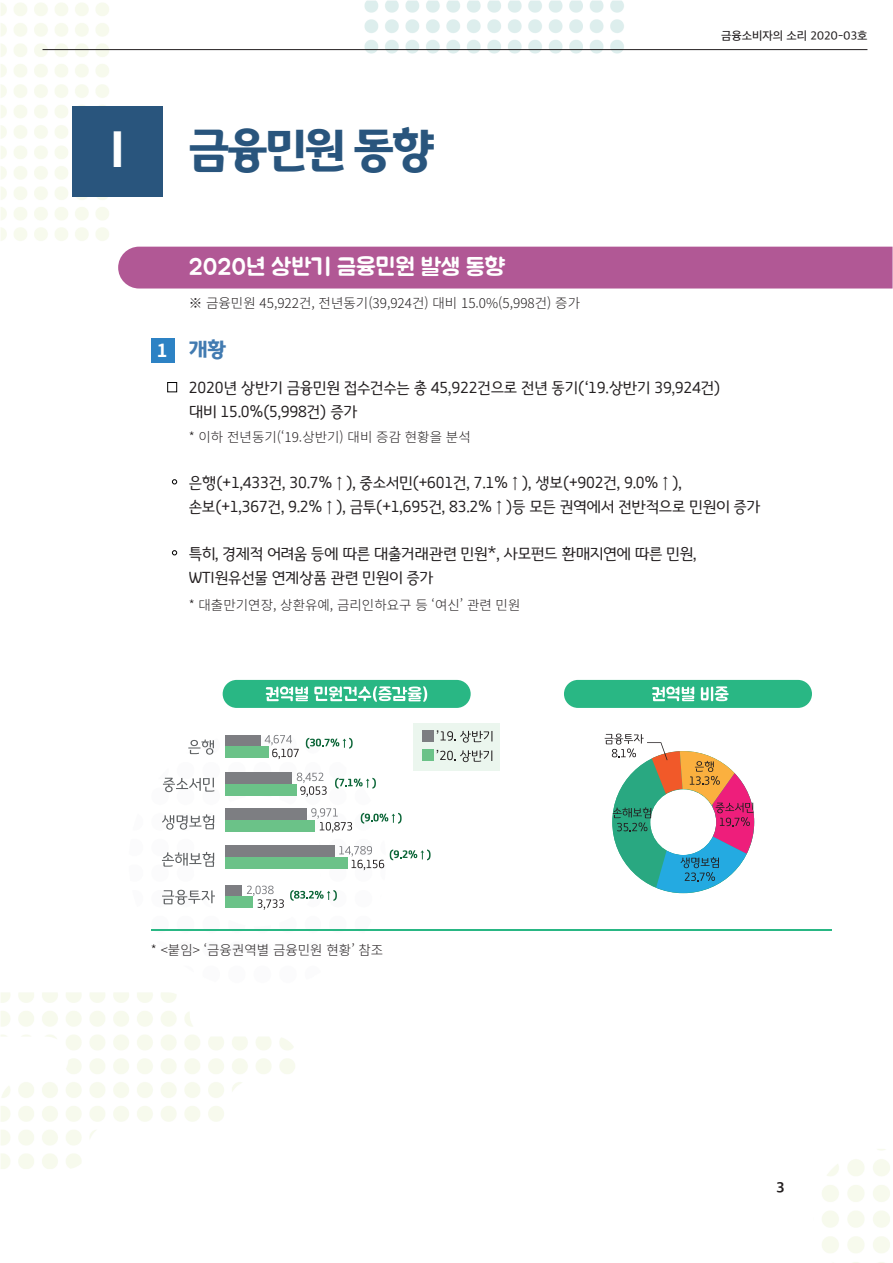
<style>
.page{position:relative;width:893px;height:1263px;background:#fff}
.page>*{position:absolute;margin:0;border:0;box-sizing:border-box;transform-origin:0 0}
.t1{font:48px "Gyeonggi Title B";letter-spacing:-.05em;color:#29557d}
.t2{font:700 48px "Noto Sans CJ Kkr";color:#fff}
.t3{font:24px "BMJUAOTF";color:#fff}
.t4{font:21px "Gyeonggi Title B";color:#427bb1}
.t5{font:700 18px "Noto Sans CJ Kkr";color:#fff}
.t6{font:16.5px "Gyeonggi Title L";letter-spacing:-.025em;color:#231f20}
.t7{font:700 15px "Apple SD Gothic Neo";color:#231f20}
.t8{font:300 13.5px "Noto Sans CJ Kkr";color:#231f20}
.t9{font:500 12px "Apple SD Gothic Neo";color:#231f20}
</style>
<div class="page">
<img style="left:1px;top:0;width:891px;height:1263px">
<hr style="left:43px;top:49px;width:824px;height:1px;background:#231f20">
<div style="left:72px;top:106px;width:91px;height:91px;background:#29557d"></div>
<div style="left:118px;top:247px;width:775px;height:41px;background:#b15895"></div>
<div style="left:151px;top:338px;width:24px;height:25px;background:#2d82c4"></div>
<div style="left:167px;top:382px;width:10px;height:10px;border:1px solid #030303"></div>
<svg style="left:172px;top:479px;width:5px;height:5px"></svg>
<svg style="left:172px;top:550px;width:5px;height:5px"></svg>
<div style="left:414px;top:723px;width:86px;height:47px;background:#ebf6ee"></div>
<div style="left:223px;top:680px;width:248px;height:28px;background:#29b784;border-radius:14px"></div>
<div style="left:564px;top:680px;width:248px;height:28px;background:#29b784;border-radius:14px"></div>
<svg style="left:266px;top:686px;width:42px;height:15px"></svg>
<svg style="left:314px;top:686px;width:113px;height:16px"></svg>
<svg style="left:652px;top:686px;width:42px;height:15px"></svg>
<svg style="left:701px;top:686px;width:28px;height:15px"></svg>
<svg style="left:188px;top:739px;width:26px;height:16px"></svg>
<svg style="left:163px;top:778px;width:51px;height:14px"></svg>
<svg style="left:162px;top:814px;width:52px;height:16px"></svg>
<svg style="left:162px;top:852px;width:52px;height:15px"></svg>
<svg style="left:162px;top:890px;width:53px;height:15px"></svg>
<div style="left:225px;top:735px;width:36px;height:11px;background:#7d7e82"></div>
<div style="left:225px;top:746px;width:44px;height:12px;background:#6bc288"></div>
<div style="left:225px;top:772px;width:67px;height:12px;background:#7d7e82"></div>
<div style="left:225px;top:784px;width:72px;height:11px;background:#6bc288"></div>
<div style="left:225px;top:808px;width:82px;height:12px;background:#7d7e82"></div>
<div style="left:225px;top:820px;width:89px;height:11px;background:#6bc288"></div>
<div style="left:225px;top:845px;width:109px;height:12px;background:#7d7e82"></div>
<div style="left:225px;top:857px;width:122px;height:11px;background:#6bc288"></div>
<div style="left:422px;top:749px;width:12px;height:12px;background:#6bc288"></div>
<div style="left:422px;top:730px;width:12px;height:11px;background:#7d7e82"></div>
<svg style="left:437px;top:750px;width:55px;height:12px"></svg>
<svg style="left:437px;top:730px;width:55px;height:13px"></svg>
<svg style="left:306px;top:738px;width:47px;height:11px"></svg>
<svg style="left:265px;top:735px;width:34px;height:24px"></svg>
<svg style="left:297px;top:773px;width:30px;height:24px"></svg>
<svg style="left:311px;top:808px;width:41px;height:24px"></svg>
<svg style="left:339px;top:846px;width:45px;height:24px"></svg>
<svg style="left:335px;top:778px;width:41px;height:11px"></svg>
<svg style="left:390px;top:849px;width:41px;height:11px"></svg>
<div style="left:225px;top:885px;width:17px;height:12px;background:#7d7e82"></div>
<div style="left:225px;top:897px;width:28px;height:11px;background:#6bc288"></div>
<svg style="left:247px;top:886px;width:37px;height:24px"></svg>
<svg style="left:290px;top:890px;width:47px;height:11px"></svg>
<svg style="left:605px;top:734px;width:149px;height:159px"></svg>
<svg style="left:361px;top:813px;width:41px;height:11px"></svg>
<hr style="left:151px;top:929px;width:680px;height:1px;background:#29b784">
<p class="t2" style="left:93px;top:122px;width:49px">Ⅰ</p>
<p class="t1" style="left:189px;top:120px;width:247px">금융민원 동향</p>
<p class="t3" style="left:189px;top:255px;width:318px">2020년 상반기 금융민원 발생 동향</p>
<p class="t8" style="left:189px;top:295px;width:393px">※ 금융민원 45,922건, 전년동기(39,924건) 대비 15.0%(5,998건) 증가</p>
<p class="t9" style="left:721px;top:30px;width:148px">금융소비자의 소리 2020-03호</p>
<p class="t5" style="left:157px;top:340px;width:12px">1</p>
<p class="t4" style="left:189px;top:336px;width:39px">개황</p>
<p class="t6" style="left:189px;top:378px;width:533px">2020년 상반기 금융민원 접수건수는 총 45,922건으로 전년 동기(‘19.상반기 39,924건)</p>
<p class="t6" style="left:189px;top:402px;width:171px">대비 15.0%(5,998건) 증가</p>
<p class="t8" style="left:189px;top:429px;width:283px">* 이하 전년동기(‘19.상반기) 대비 증감 현황을 분석</p>
<p class="t6" style="left:189px;top:474px;width:495px">은행(+1,433건, 30.7%↑), 중소서민(+601건, 7.1%↑), 생보(+902건, 9.0%↑),</p>
<p class="t6" style="left:189px;top:498px;width:574px">손보(+1,367건, 9.2%↑), 금투(+1,695건, 83.2%↑)등 모든 권역에서 전반적으로 민원이 증가</p>
<p class="t6" style="left:189px;top:545px;width:509px">특히, 경제적 어려움 등에 따른 대출거래관련 민원*, 사모펀드 환매지연에 따른 민원,</p>
<p class="t6" style="left:189px;top:569px;width:247px">WTI원유선물 연계상품 관련 민원이 증가</p>
<p class="t8" style="left:189px;top:597px;width:333px">* 대출만기연장, 상환유예, 금리인하요구 등 ‘여신’ 관련 민원</p>
<p class="t8" style="left:151px;top:943px;width:234px">* &lt;붙임&gt; ‘금융권역별 금융민원 현황’ 참조</p>
<p class="t7" style="left:776px;top:1179px;width:10px">3</p>
</div>
